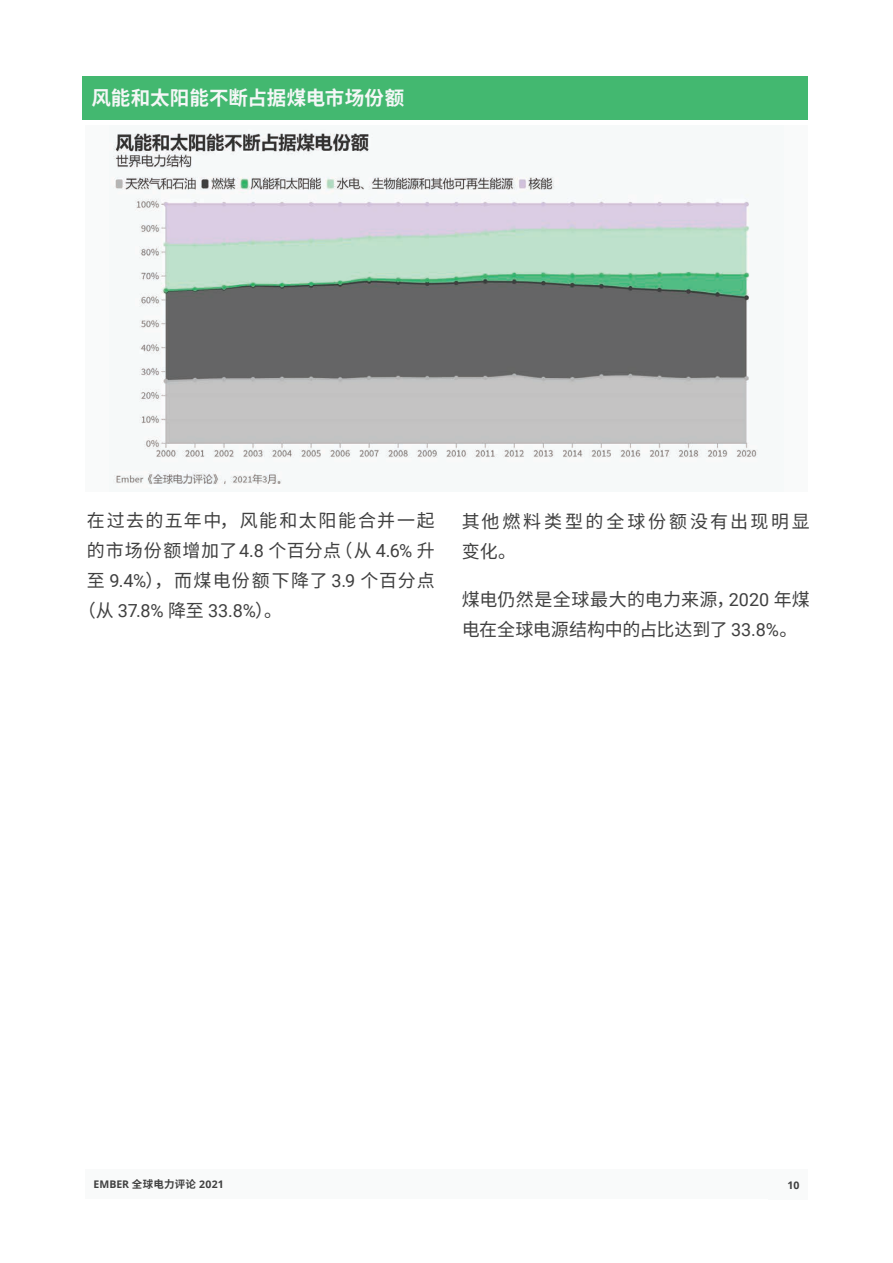
<style>
.page{position:relative;width:893px;height:1263px;background:#fff}
.page>*{position:absolute;margin:0;border:0;box-sizing:border-box;transform-origin:0 0}
.t1{font:700 19.5px "Source Han Sans SC";letter-spacing:.005em;color:#f5f7f7}
.t2{font:18px/30px "Source Han Sans SC";letter-spacing:.055em;color:#404040;text-align:justify}
.t3{font:18px/30px "Source Han Sans SC";letter-spacing:-.005em;color:#404040}
.t4{font:18px/30px "Source Han Sans SC";letter-spacing:.145em;color:#404040}
.t5{font:18px "Roboto";color:#404040}
.t6{font:700 10.5px "Open Sans";color:#404040}
.s1{font-family:"Roboto"}
.s2{font-family:"Source Han Sans SC"}
</style>
<div class="page">
<div style="left:85px;top:1169px;width:723px;height:30px;background:#f9fafa"></div>
<div style="left:83px;top:77px;width:725px;height:43px;background:#43b870"></div>
<div style="left:85px;top:125px;width:723px;height:366px;background:#f9fafa"></div>
<img style="left:113px;top:133px;width:644px;height:352px">
<p class="t1" style="left:91px;top:87px;width:314px">风能和太阳能不断占据煤电市场份额</p>
<p class="t2" style="left:87px;top:506px;width:349px">在过去的五年中，风能和太阳能合并一起的市场份额增加了<span class="s1">4.8</span> 个百分点（从 <span class="s1">4.6%</span> 升至 <span class="s1">9.4%</span>），而煤电份额下降了 <span class="s1">3.9</span> 个百分点</p>
<p class="t5" style="left:78px;top:598px;width:206px"><span class="s2">（从</span> 37.8% <span class="s2">降至</span> 33.8%<span class="s2">）。</span></p>
<p class="t4" style="left:462px;top:507px;width:349px">其他燃料类型的全球份额没有出现明显变化。</p>
<p class="t3" style="left:462px;top:585px;width:349px">煤电仍然是全球最大的电力来源，<span class="s1">2020</span> 年煤电在全球电源结构中的占比达到了 <span class="s1">33.8%</span>。</p>
<p class="t6" style="left:94px;top:1176px;width:132px">EMBER <span class="s2">全球电力评论</span> 2021</p>
<p class="t6" style="left:787px;top:1177px;width:13px">10</p>
</div>
